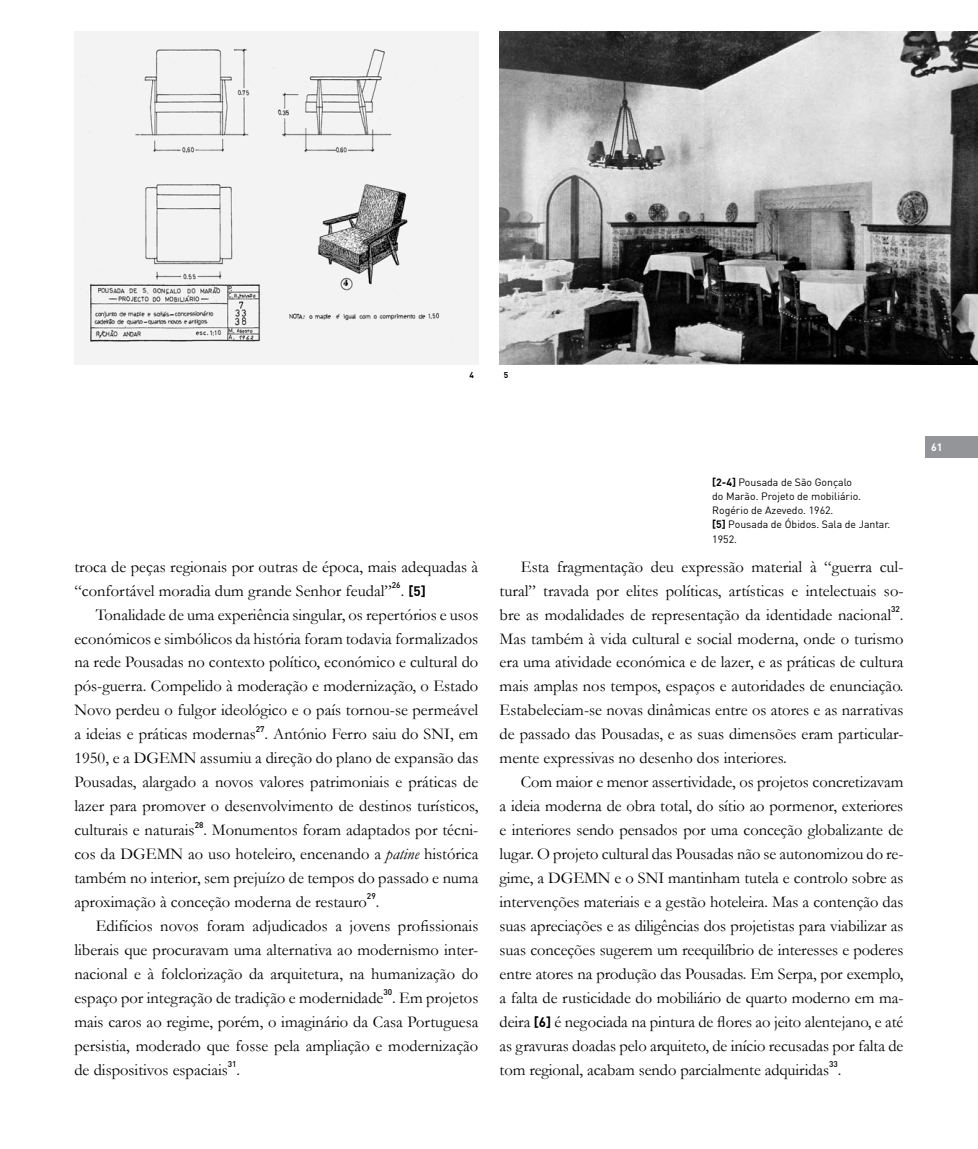
<style>
.page{position:relative;width:978px;height:1149px;background:#fff}
.page>*{position:absolute;margin:0;border:0;box-sizing:border-box;transform-origin:0 0}
.t1{font:16.5px/24px "Garamond";color:#000;text-align:justify}
.t2{font:700 13.5px "DIN";color:#000}
.t3{font:10.5px/14.2px "DIN";color:#000}
.t4{font:700 10.5px "DIN";color:#fff}
.t5{font:500 8.25px "DIN";color:#000}
.t6{font:700 8.25px "DIN";color:#000}
.s1{font-family:"Garamond";font-weight:400;font-size:16.5px}
.s2{font-style:italic}
.s3{font-weight:700}
.s4{font-family:"DIN";font-weight:700;font-size:13.5px}
</style>
<div class="page">
<div style="left:925px;top:436px;width:53px;height:21px;background:#939598"></div>
<img style="left:74px;top:32px;width:404px;height:332px">
<img style="left:500px;top:32px;width:478px;height:332px">
<p class="t6" style="left:469px;top:369px;width:6px">4</p>
<p class="t6" style="left:504px;top:369px;width:6px">5</p>
<p class="t1" style="left:74px;top:554px;width:405px">troca de peças regionais por outras de época, mais adequadas à “confortável moradia dum grande Senhor feudal”</p>
<p class="t5" style="left:392px;top:579px;width:10px">26</p>
<p class="t2" style="left:401px;top:581px;width:27px"><span class="s1">.</span> [5]</p>
<p class="t1" style="left:74px;top:601px;width:405px;text-indent:21px">Tonalidade de uma experiência singular, os repertórios e usos económicos e simbólicos da história foram todavia formalizados na rede Pousadas no contexto político, económico e cultural do pós-guerra. Compelido à moderação e modernização, o Estado Novo perdeu o fulgor ideológico e o país tornou-se permeável a ideias e práticas modernas</p>
<p class="t5" style="left:256px;top:723px;width:10px">27</p>
<p class="t1" style="left:74px;top:721px;width:405px;text-indent:190px">. António Ferro saiu do SNI, em 1950, e a DGEMN assumiu a direção do plano de expansão das Pousadas, alargado a novos valores patrimoniais e práticas de lazer para promover o desenvolvimento de destinos turísticos, culturais e naturais</p>
<p class="t5" style="left:195px;top:819px;width:10px">28</p>
<p class="t1" style="left:74px;top:817px;width:405px;text-indent:129px">. Monumentos foram adaptados por técni&shy;cos da DGEMN ao uso hoteleiro, encenando a <span class="s2">patine</span> histórica também no interior, sem prejuízo de tempos do passado e numa aproximação à conceção moderna de restauro</p>
<p class="t5" style="left:367px;top:890px;width:10px">29</p>
<p class="t1" style="left:376px;top:889px;width:5px">.</p>
<p class="t1" style="left:96px;top:912px;width:384px">Edifícios novos foram adjudicados a jovens profissionais</p>
<p class="t1" style="left:74px;top:936px;width:405px">liberais que procuravam uma alternativa ao modernismo inter-</p>
<p class="t1" style="left:74px;top:960px;width:405px">nacional e à folclorização da arquitetura, na humanização do</p>
<p class="t1" style="left:74px;top:984px;width:311px">espaço por integração de tradição e modernidade</p>
<p class="t5" style="left:383px;top:986px;width:10px">30</p>
<p class="t1" style="left:74px;top:984px;width:405px;text-indent:318px">. Em projetos mais caros ao regime, porém, o imaginário da Casa Portuguesa persistia, moderado que fosse pela ampliação e modernização de dispositivos espaciais</p>
<p class="t5" style="left:228px;top:1058px;width:10px">31</p>
<p class="t1" style="left:237px;top:1056px;width:5px">.</p>
<p class="t3" style="left:712px;top:474px;width:180px"><span class="s3">[2-4]</span> Pousada de São Gonçalo<br>do Marão. Projeto de mobiliário.<br>Rogério de Azevedo. 1962.<br><span class="s3">[5]</span> Pousada de Óbidos. Sala de Jantar.<br>1952.</p>
<p class="t1" style="left:500px;top:554px;width:405px;text-indent:21px">Esta fragmentação deu expressão material à “guerra cul&shy;tural” travada por elites políticas, artísticas e intelectuais so&shy;bre as modalidades de representação da identidade nacional</p>
<p class="t5" style="left:891px;top:603px;width:10px">32</p>
<p class="t1" style="left:500px;top:601px;width:405px;text-indent:400px">.<br>Mas também à vida cultural e social moderna, onde o turismo era uma atividade económica e de lazer, e as práticas de cultura mais amplas nos tempos, espaços e autoridades de enunciação.<br>Estabeleciam-se novas dinâmicas entre os atores e as narrativas de passado das Pousadas, e as suas dimensões eram particular&shy;mente expressivas no desenho dos interiores.</p>
<p class="t1" style="left:500px;top:769px;width:405px;text-indent:21px">Com maior e menor assertividade, os projetos concretizavam a ideia moderna de obra total, do sítio ao pormenor, exteriores e interiores sendo pensados por uma conceção globalizante de lugar. O projeto cultural das Pousadas não se autonomizou do re&shy;gime, a DGEMN e o SNI mantinham tutela e controlo sobre as intervenções materiais e a gestão hoteleira. Mas a contenção das suas apreciações e as diligências dos projetistas para viabilizar as suas conceções sugerem um reequilíbrio de interesses e poderes entre atores na produção das Pousadas. Em Serpa, por exemplo, a falta de rusticidade do mobiliário de quarto moderno em ma&shy;deira <span class="s4">[6]</span> é negociada na pintura de flores ao jeito alentejano, e até as gravuras doadas pelo arquiteto, de início recusadas por falta de tom regional, acabam sendo parcialmente adquiridas</p>
<p class="t5" style="left:829px;top:1058px;width:10px">33</p>
<p class="t1" style="left:838px;top:1056px;width:5px">.</p>
<p class="t4" style="left:931px;top:440px;width:13px">61</p>
</div>
